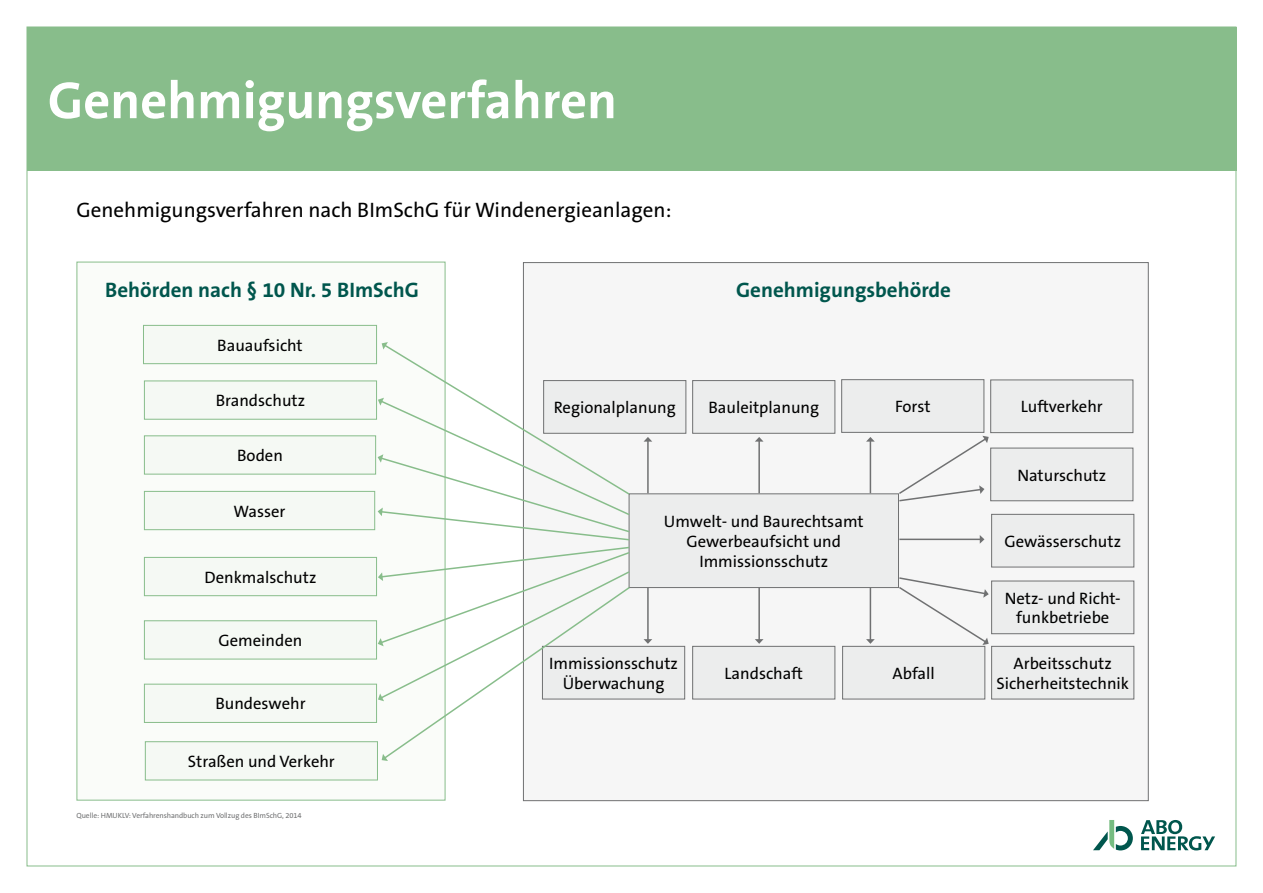
<style>
.page{position:relative;width:1263px;height:893px;background:#fff}
.page>*{position:absolute;margin:0;border:0;box-sizing:border-box;transform-origin:0 0}
.t1{font:700 52.5px "The Sans B W7";color:#fff}
.t2{font:21px "The Sans B W5 Plain";color:#000}
.t3{font:700 21px "The Sans B W7";color:#00564d}
.t4{font:16.58px/20px "The Sans B W5 Plain";color:#000;text-align:center}
.t5{font:7.5px "The Sans B W5 Plain";letter-spacing:-.01em;color:#707172}
</style>
<div class="page">
<div style="left:77px;top:262px;width:368px;height:538px;background:#fafcf9"></div>
<div style="left:523px;top:262px;width:626px;height:539px;background:#f6f6f6;border:1px solid #707172"></div>
<div style="left:27px;top:27px;width:1209px;height:144px;background:#88bd8b"></div>
<div style="left:544px;top:381px;width:142px;height:52px;background:#eceded"></div>
<div style="left:543px;top:380px;width:143px;height:54px;border:1px solid #707172"></div>
<div style="left:629px;top:494px;width:269px;height:94px;background:#eceded"></div>
<div style="left:629px;top:493px;width:270px;height:95px;border:1px solid #707172"></div>
<div style="left:693px;top:381px;width:142px;height:52px;background:#eceded"></div>
<div style="left:692px;top:380px;width:143px;height:54px;border:1px solid #707172"></div>
<div style="left:842px;top:380px;width:142px;height:52px;background:#eceded"></div>
<div style="left:841px;top:379px;width:143px;height:54px;border:1px solid #707172"></div>
<div style="left:991px;top:380px;width:142px;height:53px;background:#eceded"></div>
<div style="left:990px;top:379px;width:143px;height:54px;border:1px solid #707172"></div>
<div style="left:991px;top:448px;width:142px;height:53px;background:#eceded"></div>
<div style="left:990px;top:448px;width:143px;height:53px;border:1px solid #707172"></div>
<div style="left:992px;top:581px;width:142px;height:53px;background:#eceded"></div>
<div style="left:991px;top:581px;width:143px;height:53px;border:1px solid #707172"></div>
<div style="left:992px;top:514px;width:142px;height:53px;background:#eceded"></div>
<div style="left:991px;top:514px;width:143px;height:53px;border:1px solid #707172"></div>
<div style="left:992px;top:646px;width:142px;height:53px;background:#eceded"></div>
<div style="left:991px;top:646px;width:143px;height:53px;border:1px solid #707172"></div>
<div style="left:843px;top:646px;width:142px;height:53px;background:#eceded"></div>
<div style="left:842px;top:646px;width:143px;height:53px;border:1px solid #707172"></div>
<div style="left:693px;top:646px;width:142px;height:53px;background:#eceded"></div>
<div style="left:692px;top:646px;width:143px;height:53px;border:1px solid #707172"></div>
<div style="left:542px;top:646px;width:143px;height:53px;background:#eceded"></div>
<div style="left:542px;top:646px;width:143px;height:53px;border:1px solid #707172"></div>
<div style="left:143px;top:325px;width:234px;height:39px;background:#f5f9f4"></div>
<div style="left:143px;top:325px;width:234px;height:39px;border:1px solid #88bd8b"></div>
<div style="left:144px;top:381px;width:233px;height:38px;background:#f5f9f4"></div>
<div style="left:144px;top:380px;width:233px;height:40px;border:1px solid #88bd8b"></div>
<div style="left:144px;top:436px;width:232px;height:38px;background:#f5f9f4"></div>
<div style="left:144px;top:435px;width:232px;height:40px;border:1px solid #88bd8b"></div>
<div style="left:144px;top:491px;width:231px;height:39px;background:#f5f9f4"></div>
<div style="left:144px;top:491px;width:231px;height:39px;border:1px solid #88bd8b"></div>
<div style="left:144px;top:557px;width:233px;height:39px;background:#f5f9f4"></div>
<div style="left:144px;top:557px;width:233px;height:39px;border:1px solid #88bd8b"></div>
<div style="left:144px;top:621px;width:233px;height:38px;background:#f5f9f4"></div>
<div style="left:144px;top:620px;width:233px;height:39px;border:1px solid #88bd8b"></div>
<div style="left:144px;top:684px;width:233px;height:38px;background:#f5f9f4"></div>
<div style="left:144px;top:684px;width:233px;height:39px;border:1px solid #88bd8b"></div>
<div style="left:145px;top:742px;width:232px;height:38px;background:#f5f9f4"></div>
<div style="left:145px;top:741px;width:233px;height:39px;border:1px solid #88bd8b"></div>
<hr style="left:647px;top:440px;width:2px;height:53px;background:#707172">
<svg style="left:643px;top:437px;width:9px;height:5px"></svg>
<hr style="left:758px;top:440px;width:2px;height:53px;background:#707172">
<svg style="left:755px;top:437px;width:8px;height:5px"></svg>
<hr style="left:870px;top:440px;width:1px;height:53px;background:#707172">
<svg style="left:866px;top:437px;width:9px;height:5px"></svg>
<hr style="left:870px;top:587px;width:1px;height:53px;background:#707172">
<svg style="left:866px;top:639px;width:9px;height:5px"></svg>
<hr style="left:758px;top:587px;width:2px;height:53px;background:#707172">
<svg style="left:755px;top:639px;width:8px;height:5px"></svg>
<hr style="left:647px;top:587px;width:2px;height:53px;background:#707172">
<svg style="left:643px;top:639px;width:9px;height:5px"></svg>
<svg style="left:897px;top:436px;width:92px;height:66px"></svg>
<hr style="left:899px;top:539px;width:82px;height:1px;background:#707172">
<svg style="left:980px;top:535px;width:4px;height:9px"></svg>
<svg style="left:897px;top:576px;width:92px;height:69px"></svg>
<svg style="left:378px;top:342px;width:253px;height:419px"></svg>
<svg style="left:1093px;top:820px;width:40px;height:30px"></svg>
<svg style="left:1141px;top:820px;width:74px;height:30px"></svg>
<h1 class="t1" style="left:48px;top:67px;width:571px">Genehmigungsverfahren</h1>
<p class="t2" style="left:77px;top:196px;width:596px">Genehmigungsverfahren nach BImSchG für Windenergieanlagen:</p>
<p class="t3" style="left:105px;top:276px;width:315px">Behörden nach § 10 Nr. 5 BImSchG</p>
<p class="t3" style="left:736px;top:276px;width:217px">Genehmigungsbehörde</p>
<p class="t4" style="left:217px;top:335px;width:87px">Bauaufsicht</p>
<p class="t4" style="left:216px;top:391px;width:91px">Brandschutz</p>
<p class="t4" style="left:237px;top:446px;width:47px">Boden</p>
<p class="t4" style="left:234px;top:501px;width:53px">Wasser</p>
<p class="t4" style="left:204px;top:567px;width:113px">Denkmalschutz</p>
<p class="t4" style="left:219px;top:631px;width:85px">Gemeinden</p>
<p class="t4" style="left:215px;top:694px;width:92px">Bundeswehr</p>
<p class="t4" style="left:188px;top:751px;width:148px">Straßen und Verkehr</p>
<p class="t5" style="left:77px;top:811px;width:227px">Quelle: HMUKLV: Verfahrenshandbuch zum Vollzug des BImSchG, 2014</p>
<p class="t4" style="left:554px;top:398px;width:123px">Regionalplanung</p>
<p class="t4" style="left:708px;top:398px;width:112px">Bauleitplanung</p>
<p class="t4" style="left:895px;top:397px;width:37px">Forst</p>
<p class="t4" style="left:1021px;top:397px;width:83px">Luftverkehr</p>
<p class="t4" style="left:1017px;top:465px;width:90px">Naturschutz</p>
<p class="t4" style="left:664px;top:512px;width:201px">Umwelt- und Baurechtsamt<br>Gewerbeaufsicht und<br>Immissionsschutz</p>
<p class="t4" style="left:549px;top:653px;width:130px">Immissionsschutz<br>Überwachung</p>
<p class="t4" style="left:724px;top:663px;width:80px">Landschaft</p>
<p class="t4" style="left:893px;top:663px;width:44px">Abfall</p>
<p class="t4" style="left:1004px;top:531px;width:118px">Gewässerschutz</p>
<p class="t4" style="left:1005px;top:588px;width:118px">Netz- und Richt&shy;funkbetriebe</p>
<p class="t4" style="left:996px;top:653px;width:134px">Arbeitsschutz<br>Sicherheitstechnik</p>
</div>
